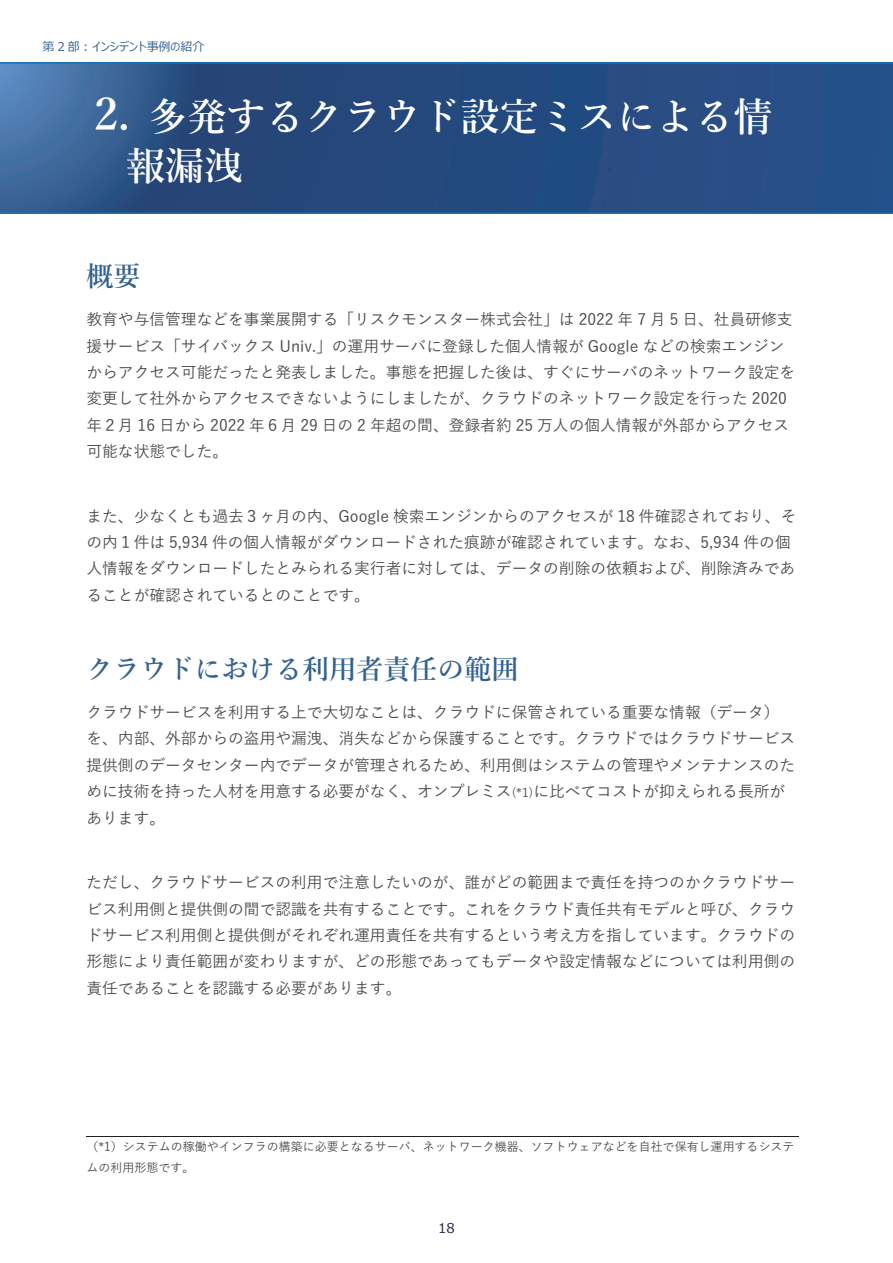
<style>
.page{position:relative;width:893px;height:1263px;background:#fff}
.page>*{position:absolute;margin:0;border:0;box-sizing:border-box;transform-origin:0 0}
.t1{font:600 39px/48.9px "Yu Mincho";color:#fff}
.t2{font:600 27px "Yu Mincho";color:#336291}
.t3{font:500 15.75px/26.4px "Yu Gothic";color:#494a4b}
.t4{font:13.5px "Meiryo UI";color:#292549}
.t5{font:13.5px "Meiryo UI";color:#282549}
.t6{font:500 12px/20.1px "Yu Gothic";color:#494a4b}
.t7{font:12px "Meiryo UI";color:#336291}
.s1{font-size:45px}
.s2{font-size:12px}
</style>
<div class="page">
<svg style="left:0;top:62px;width:893px;height:152px;background:#295085"></svg>
<hr style="left:86px;top:1136px;width:713px;height:1px;background:#231f20">
<p class="t7" style="left:43px;top:38px;width:163px">第 2 部︓インシデント事例の紹介</p>
<h1 class="t1" style="left:126px;top:93px;width:648px;text-indent:-32px"><span class="s1">2.</span> 多発するクラウド設定ミスによる情報漏洩</h1>
<h2 class="t2" style="left:86px;top:260px;width:55px">概要</h2>
<p class="t3" style="left:86px;top:304px;width:710px">教育や与信管理などを事業展開する「リスクモンスター株式会社」は 2022 年 7 月 5 日、社員研修支援サービス「サイバックス Univ.」の運用サーバに登録した個人情報が Google などの検索エンジンからアクセス可能だったと発表しました。事態を把握した後は、すぐにサーバのネットワーク設定を変更して社外からアクセスできないようにしましたが、クラウドのネットワーク設定を行った 2020年２月 16 日から 2022 年６月 29 日の 2 年超の間、登録者約 25 万人の個人情報が外部からアクセス可能な状態でした。</p>
<p class="t3" style="left:86px;top:501px;width:711px">また、少なくとも過去３ヶ月の内、Google 検索エンジンからのアクセスが 18 件確認されており、その内１件は 5,934 件の個人情報がダウンロードされた痕跡が確認されています。なお、5,934 件の個人情報をダウンロードしたとみられる実行者に対しては、データの削除の依頼および、削除済みであることが確認されているとのことです。</p>
<h2 class="t2" style="left:86px;top:653px;width:433px">クラウドにおける利用者責任の範囲</h2>
<p class="t3" style="left:86px;top:697px;width:710px">クラウドサービスを利用する上で大切なことは、クラウドに保管されている重要な情報（データ）を、内部、外部からの盗用や漏洩、消失などから保護することです。クラウドではクラウドサービス提供側のデータセンター内でデータが管理されるため、利用側はシステムの管理やメンテナンスのために技術を持った人材を用意する必要がなく、オンプレミス<span class="s2">(*1)</span>に比べてコストが抑えられる⻑所があります。</p>
<p class="t3" style="left:86px;top:867px;width:710px;text-align:justify">ただし、クラウドサービスの利用で注意したいのが、誰がどの範囲まで責任を持つのかクラウドサービス利用側と提供側の間で認識を共有することです。これをクラウド責任共有モデルと呼び、クラウドサービス利用側と提供側がそれぞれ運用責任を共有するという考え方を指しています。クラウドの形態により責任範囲が変わりますが、どの形態であってもデータや設定情報などについては利用側の責任であることを認識する必要があります。</p>
<p class="t6" style="left:86px;top:1135px;width:710px">（*1）システムの稼働やインフラの構築に必要となるサーバ、ネットワーク機器、ソフトウェアなどを自社で保有し運用するシステムの利用形態です。</p>
<p class="t4" style="left:430px;top:1218px;width:18px">18</p>
<p class="t5" style="left:438px;top:1218px;width:18px">18</p>
</div>
